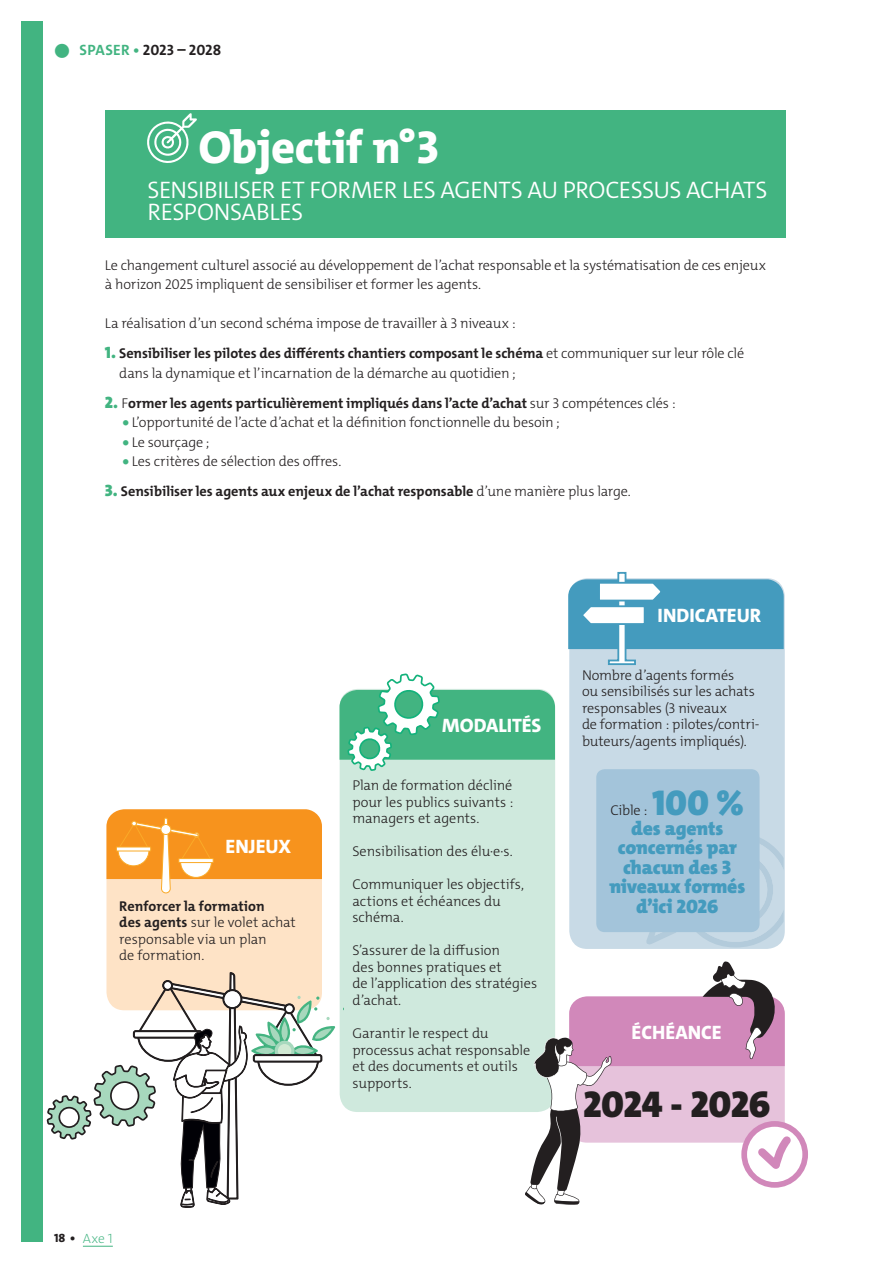
<style>
.page{position:relative;width:893px;height:1263px;background:#fff}
.page>*{position:absolute;margin:0;border:0;box-sizing:border-box;transform-origin:0 0}
.t1{font:800 46.5px "The Mix C4 s";letter-spacing:-.005em;color:#fff}
.t2{font:900 37.5px "The Mix C4 s";letter-spacing:-.015em;color:#231f20}
.t3{font:900 36px "The Mix C4 s";color:#449bbe}
.t4{font:300 24px/22.5px "The Mix C4 s";letter-spacing:-.02em;color:#fff}
.t5{font:900 19.5px/19.5px "The Mix C4 s";letter-spacing:-.01em;color:#449bbe;text-align:center}
.t6{font:800 19.5px "The Mix C4 s";color:#fff}
.t7{font:700 15px "The Mix C4 s";color:#231f20}
.t8{font:300 14.25px/16.5px "The Mix C4 s";letter-spacing:-.01em;color:#231f20}
.t9{font:700 14.25px "The Mix C4 s";letter-spacing:-.005em;color:#231f20}
.t10{font:200 13.5px "The Mix C4 s";color:#42b481}
.t11{font:800 12px "The Mix C4 s";color:#231f20}
.s1{font-weight:900;font-size:37.5px;color:#42b481}
.s2{color:#42b481}
.s3{font-weight:900;font-size:16.5px;color:#42b481}
.s4{font-weight:700}
.s5{font-weight:300}
.s6{font-weight:900;color:#42b481}
</style>
<div class="page">
<div style="left:21px;top:21px;width:22px;height:1221px;background:#42b481"></div>
<div style="left:105px;top:111px;width:680px;height:127px;background:#42b481"></div>
<svg style="left:147px;top:113px;width:50px;height:50px"></svg>
<div style="left:569px;top:578px;width:216px;height:371px;background:#c8dae6;border-radius:18px"></div>
<div style="left:106px;top:809px;width:216px;height:201px;background:#fee3c6;border-radius:18px"></div>
<div style="left:340px;top:689px;width:215px;height:423px;background:#cfe9dd;border-radius:18px"></div>
<svg style="left:106px;top:809px;width:216px;height:85px"></svg>
<hr style="left:116px;top:847px;width:35px;height:4px;background:#fff">
<div style="left:116px;top:846px;width:35px;height:5px;border:1px solid #faaa28"></div>
<div style="left:161px;top:824px;width:10px;height:10px;background:#fff;border-radius:50%"></div>
<div style="left:160px;top:824px;width:11px;height:11px;border:1px solid #faaa28;border-radius:50%"></div>
<svg style="left:339px;top:673px;width:216px;height:111px"></svg>
<svg style="left:568px;top:571px;width:216px;height:95px"></svg>
<svg style="left:646px;top:832px;width:138px;height:115px"></svg>
<div style="left:596px;top:769px;width:163px;height:163px;background:#a3c4da;border-radius:9px"></div>
<svg style="left:741px;top:1121px;width:67px;height:67px"></svg>
<div style="left:747px;top:1127px;width:55px;height:55px;background:#fff;border-radius:50%"></div>
<svg style="left:525px;top:961px;width:273px;height:244px"></svg>
<svg style="left:46px;top:965px;width:289px;height:243px"></svg>
<hr style="left:83px;top:1246px;width:30px;height:1px;background:#42b481">
<p class="t7" style="left:54px;top:41px;width:169px"><span class="s1">•</span> <span class="s2">SPASER •</span> 2023 – 2028</p>
<h1 class="t1" style="left:198px;top:117px;width:242px">Objectif n°3</h1>
<h3 class="t4" style="left:148px;top:179px;width:621px">SENSIBILISER ET FORMER LES AGENTS AU PROCESSUS ACHATS<br>RESPONSABLES</h3>
<p class="t8" style="left:105px;top:255px;width:663px;line-height:19.5px">Le changement culturel associé au développement de l’achat responsable et la systématisation de ces enjeux à horizon 2025 impliquent de sensibiliser et former les agents.</p>
<p class="t8" style="left:105px;top:315px;width:412px">La réalisation d’un second schéma impose de travailler à 3 niveaux :</p>
<p class="t8" style="left:119px;top:344px;width:627px;line-height:19.5px;text-indent:-14px"><span class="s3">1.</span> <span class="s4">Sensibiliser les pilotes des différents chantiers composant le schéma</span> et communiquer sur leur rôle clé dans la dynamique et l’incarnation de la démarche au quotidien ;</p>
<p class="t9" style="left:105px;top:394px;width:572px"><span class="s3">2.</span> <span class="s5">F</span>ormer les agents particulièrement impliqués dans l’acte d’achat <span class="s5">sur 3 compétences clés :</span></p>
<p class="t8" style="left:123px;top:414px;width:438px"><span class="s6">•</span> L’opportunité de l’acte d’achat et la définition fonctionnelle du besoin ;</p>
<p class="t8" style="left:123px;top:434px;width:88px"><span class="s6">•</span> Le sourçage ;</p>
<p class="t8" style="left:123px;top:453px;width:220px"><span class="s6">•</span> Les critères de sélection des offres.</p>
<p class="t9" style="left:105px;top:482px;width:527px"><span class="s3">3.</span> Sensibiliser les agents aux enjeux de l’achat responsable <span class="s5">d’une manière plus large.</span></p>
<h3 class="t6" style="left:225px;top:834px;width:67px">ENJEUX</h3>
<p class="t8" style="left:119px;top:898px;width:178px"><span class="s4">Renforcer la formation<br>des agents</span> sur le volet achat responsable via un plan<br>de formation.</p>
<p class="t11" style="left:54px;top:1230px;width:23px">18 •</p>
<p class="t10" style="left:83px;top:1230px;width:31px">Axe 1</p>
<h3 class="t6" style="left:442px;top:713px;width:101px">MODALITÉS</h3>
<p class="t8" style="left:352px;top:777px;width:162px;text-align:justify">Plan de formation décliné pour les publics suivants : managers et agents.</p>
<p class="t8" style="left:352px;top:843px;width:162px">Sensibilisation des élu·e·s.</p>
<p class="t8" style="left:352px;top:876px;width:173px">Communiquer les objectifs, actions et échéances du schéma.</p>
<p class="t8" style="left:352px;top:942px;width:186px">S’assurer de la diffusion<br>des bonnes pratiques et<br>de l’application des stratégies d’achat.</p>
<p class="t8" style="left:352px;top:1025px;width:179px">Garantir le respect du processus achat responsable et des documents et outils supports.</p>
<h3 class="t6" style="left:658px;top:603px;width:105px">INDICATEUR</h3>
<p class="t8" style="left:582px;top:667px;width:179px">Nombre d’agents formés<br>ou sensibilisés sur les achats responsables (3 niveaux<br>de formation : pilotes/contri&shy;buteurs/agents impliqués).</p>
<h3 class="t3" style="left:652px;top:780px;width:94px">100 %</h3>
<h3 class="t5" style="left:609px;top:819px;width:137px">des agents concernés par chacun des 3 niveaux formés d’ici 2026</h3>
<p class="t8" style="left:610px;top:802px;width:39px">Cible :</p>
<h3 class="t6" style="left:632px;top:1020px;width:92px">ÉCHÉANCE</h3>
<h2 class="t2" style="left:583px;top:1080px;width:189px">2024 - 2026</h2>
</div>
